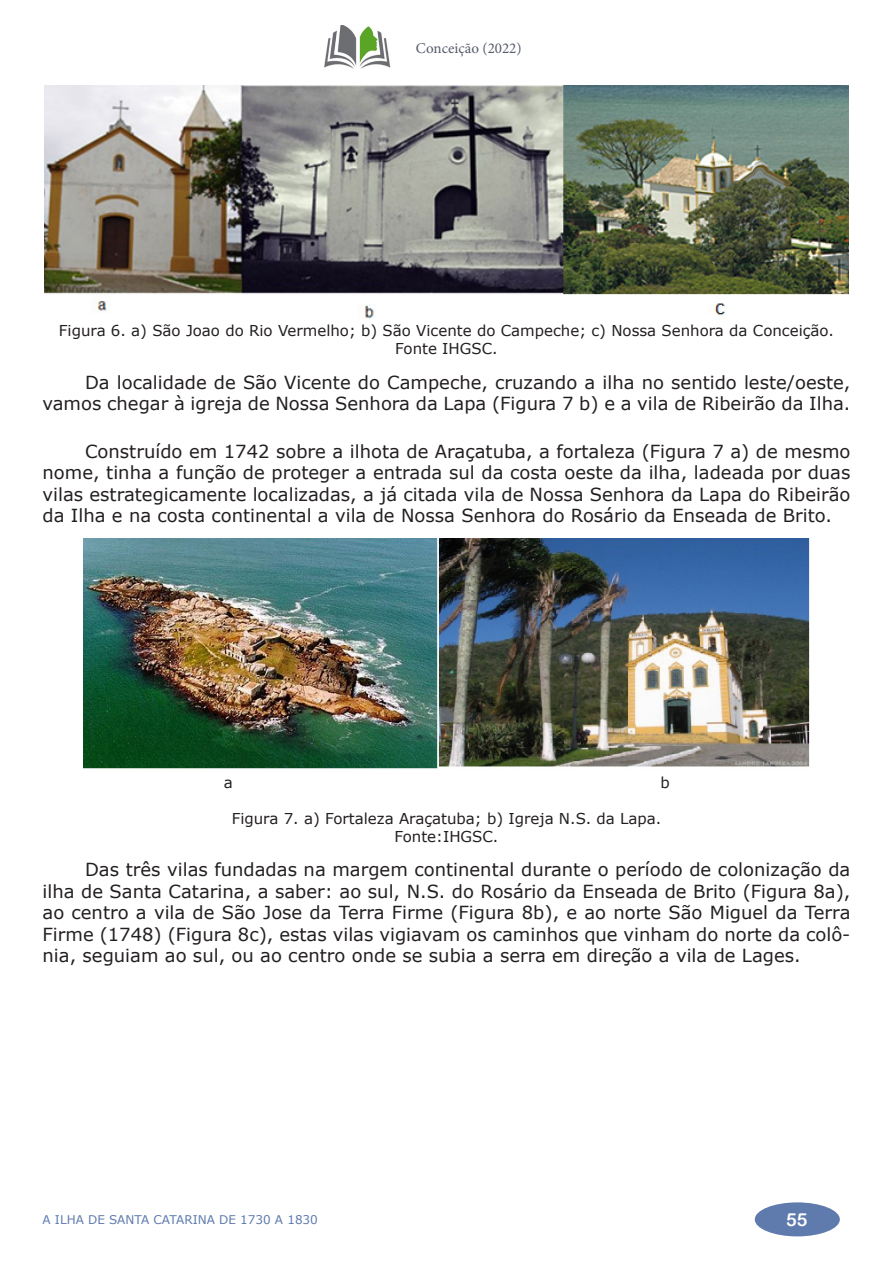
<style>
.page{position:relative;width:893px;height:1263px;background:#fff}
.page>*{position:absolute;margin:0;border:0;box-sizing:border-box;transform-origin:0 0}
.t1{font:18px/21.6px "Verdana";color:#231f20;text-align:justify}
.t2{font:18px "Arial Rounded MT Bold";color:#fff}
.t3{font:15px/18px "Verdana";color:#231f20;text-align:center}
.t4{font:15px "Minion Pro";color:#555c69}
.t5{font:12px "Verdana";color:#5f7bae}
</style>
<div class="page">
<div style="left:755px;top:1202px;width:85px;height:34px;background:#5f7bae;border-radius:50%"></div>
<img style="left:324px;top:26px;width:67px;height:43px">
<img style="left:44px;top:85px;width:805px;height:233px">
<img style="left:84px;top:538px;width:725px;height:231px">
<p class="t4" style="left:416px;top:38px;width:107px">Conceição (2022)</p>
<p class="t3" style="left:59px;top:322px;width:776px">Figura 6. a) São Joao do Rio Vermelho; b) São Vicente do Campeche; c) Nossa Senhora da Conceição.<br>Fonte IHGSC.</p>
<p class="t1" style="left:43px;top:371px;width:809px;text-align:right">Da localidade de São Vicente do Campeche, cruzando a ilha no sentido leste/oeste, vamos chegar à igreja de Nossa Senhora da Lapa (Figura 7 b) e a vila de Ribeirão da Ilha.</p>
<p class="t1" style="left:43px;top:440px;width:809px;text-indent:43px">Construído em 1742 sobre a ilhota de Araçatuba, a fortaleza (Figura 7 a) de mesmo nome, tinha a função de proteger a entrada sul da costa oeste da ilha, ladeada por duas vilas estrategicamente localizadas, a já citada vila de Nossa Senhora da Lapa do Ribeirão da Ilha e na costa continental a vila de Nossa Senhora do Rosário da Enseada de Brito.</p>
<p class="t3" style="left:224px;top:773px;width:11px">a</p>
<p class="t3" style="left:660px;top:773px;width:11px">b</p>
<p class="t3" style="left:232px;top:809px;width:431px">Figura 7. a) Fortaleza Araçatuba; b) Igreja N.S. da Lapa.<br>Fonte:IHGSC.</p>
<p class="t1" style="left:43px;top:858px;width:809px;text-indent:43px">Das três vilas fundadas na margem continental durante o período de colonização da ilha de Santa Catarina, a saber: ao sul, N.S. do Rosário da Enseada de Brito (Figura 8a), ao centro a vila de São Jose da Terra Firme (Figura 8b), e ao norte São Miguel da Terra Firme (1748) (Figura 8c), estas vilas vigiavam os caminhos que vinham do norte da colô&shy;nia, seguiam ao sul, ou ao centro onde se subia a serra em direção a vila de Lages.</p>
<p class="t5" style="left:43px;top:1211px;width:277px">A ILHA DE SANTA CATARINA DE 1730 A 1830</p>
<p class="t2" style="left:786px;top:1209px;width:23px">55</p>
</div>
